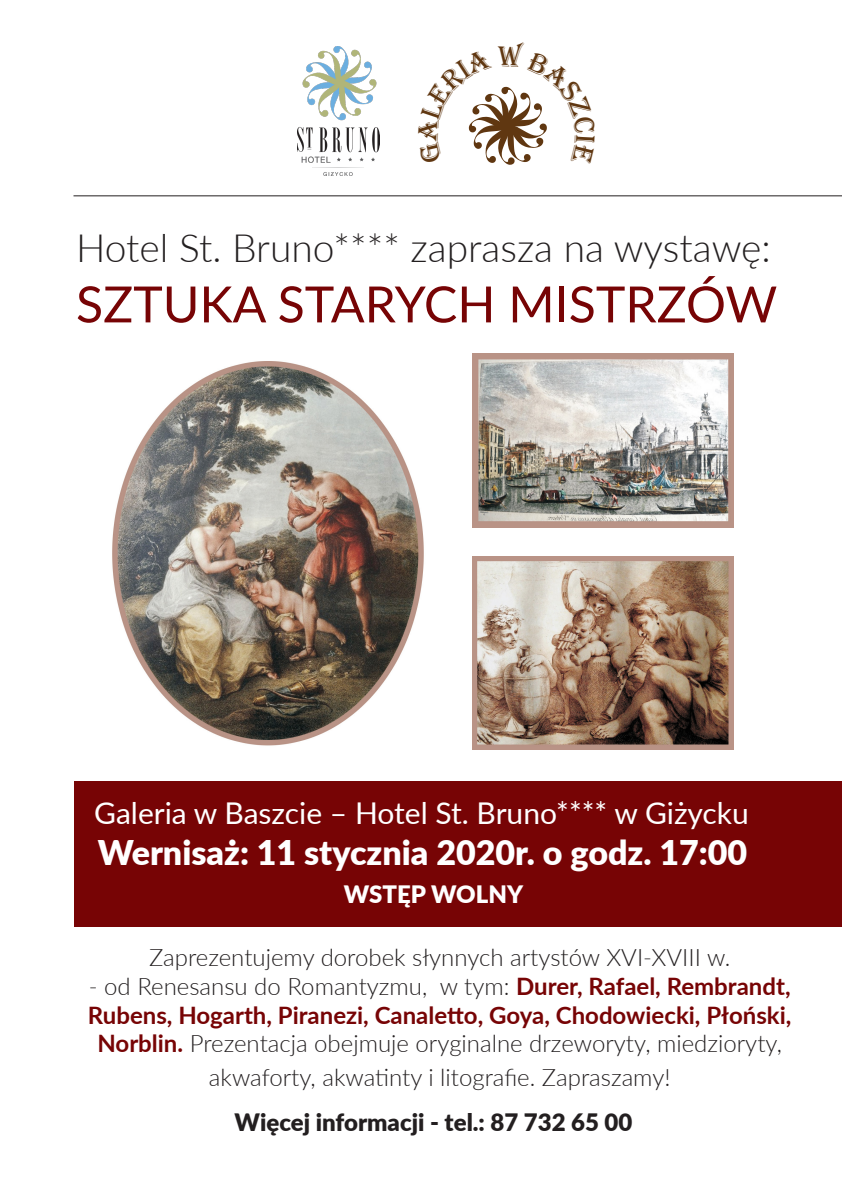
<style>
.page{position:relative;width:842px;height:1191px;background:#fff}
.page>*{position:absolute;margin:0;border:0;box-sizing:border-box;transform-origin:0 0}
.t1{font:50px "Lato";color:#770405}
.t2{font:300 39px "Lato";color:#231f20}
.t3{font:900 34px "Lato";color:#fff}
.t4{font:30px "Lato";color:#fff}
.t5{font:700 24px/28.8px "Lato";color:#770405;text-align:center}
.t6{font:300 24px "Lato";color:#231f20}
.t7{font:900 24px "Lato";color:#231f20}
.t8{font:900 24px "Lato";color:#fff}
.s1{font-weight:300;color:#231f20}
</style>
<div class="page">
<div style="left:74px;top:781px;width:767px;height:145px;background:#770405"></div>
<img style="left:297px;top:47px;width:83px;height:128px">
<img style="left:112px;top:361px;width:312px;height:385px">
<img style="left:473px;top:353px;width:261px;height:174px">
<img style="left:473px;top:556px;width:261px;height:194px">
<hr style="left:74px;top:196px;width:768px;height:1px;background:#231f20">
<svg style="left:468px;top:86px;width:79px;height:79px"></svg>
<p class="t2" style="left:76px;top:221px;width:696px">Hotel St. Bruno**** zaprasza na wystawę:</p>
<p class="t1" style="left:76px;top:268px;width:703px">SZTUKA STARYCH MISTRZÓW</p>
<p class="t4" style="left:94px;top:791px;width:656px">Galeria w Baszcie – Hotel St. Bruno**** w Giżycku</p>
<p class="t3" style="left:98px;top:827px;width:651px">Wernisaż: 11 stycznia 2020r. o godz. 17:00</p>
<p class="t8" style="left:344px;top:876px;width:181px">WSTĘP WOLNY</p>
<p class="t6" style="left:149px;top:940px;width:583px">Zaprezentujemy dorobek słynnych artystów XVI-XVIII w.</p>
<p class="t5" style="left:88px;top:970px;width:705px"><span class="s1">- od Renesansu do Romantyzmu, w tym:</span> Durer, Rafael, Rembrandt,<br>Rubens, Hogarth, Piranezi, Canaletto, Goya, Chodowiecki, Płoński,<br>Norblin. <span class="s1">Prezentacja obejmuje oryginalne drzeworyty, miedzioryty,</span></p>
<p class="t6" style="left:209px;top:1060px;width:463px">akwaforty, akwatinty i litografie. Zapraszamy!</p>
<p class="t7" style="left:235px;top:1104px;width:399px">Więcej informacji - tel.: 87 732 65 00</p>
</div>
